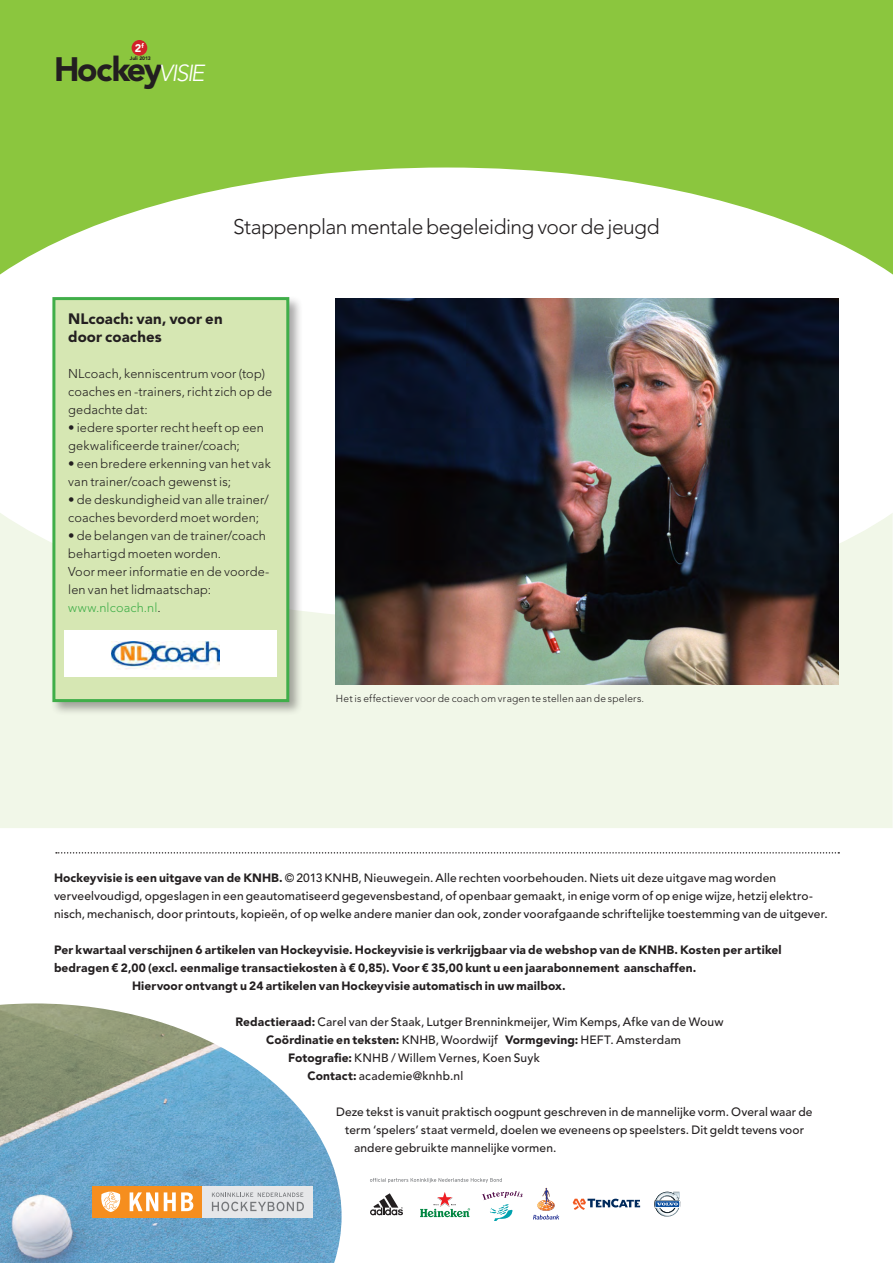
<style>
.page{position:relative;width:893px;height:1263px;background:#fff}
.page>*{position:absolute;margin:0;border:0;box-sizing:border-box;transform-origin:0 0}
.t1{font:900 33.6px "Avenir LT Std";letter-spacing:-.065em;color:#231f20}
.t2{font:italic 300 23.1px "Avenir LT Std";letter-spacing:-.07em;color:#fff}
.COVER_KOPREGEL{font:300 21px "Avenir LT Std";letter-spacing:-.025em;color:#231f20}
._12_KADERKOP{font:900 15px/18px "Avenir LT Std";letter-spacing:.005em;color:#231f20}
._13_KADERTEKST{font:300 12.75px/18px "Avenir LT Std";letter-spacing:.01em;color:#231f20}
._13_KADERTEKST-2{font:300 12.75px "Avenir LT Std";letter-spacing:.01em;color:#40ae49}
.t3{font:500 12px/18px "Avenir LT Std";letter-spacing:.01em;color:#231f20}
.t4{font:900 12px/18px "Avenir LT Std";letter-spacing:.01em;color:#231f20}
.t5{font:900 11.1px "Avenir LT Std";color:#fff}
._08_BIJSCHRIFT{font:300 10.2px "Avenir LT Std";letter-spacing:.02em;color:#231f20}
.t6{font:900 5.1px "Avenir LT Std";letter-spacing:-.015em;color:#231f20}
.s1{color:#231f20}
.s2{font-weight:900}
.s3{font-weight:500}
</style>
<div class="page">
<div style="left:0;top:620px;width:893px;height:208px;background:#f1f7e8"></div>
<div style="left:0;top:0;width:893px;height:167px;background:#8bc63e"></div>
<svg style="left:0;top:167px;width:893px;height:453px"></svg>
<img style="left:0;top:1003px;width:342px;height:260px">
<svg style="left:56px;top:852px;width:783px;height:1px"></svg>
<div style="left:92px;top:1186px;width:111px;height:31px;background:#f68e1e"></div>
<svg style="left:101px;top:1191px;width:20px;height:21px"></svg>
<svg style="left:130px;top:1192px;width:28px;height:19px"></svg>
<svg style="left:164px;top:1192px;width:29px;height:19px"></svg>
<div style="left:203px;top:1186px;width:110px;height:31px;background:#e6e7e9"></div>
<svg style="left:212px;top:1192px;width:92px;height:19px"></svg>
<svg style="left:370px;top:1178px;width:132px;height:5px"></svg>
<svg style="left:420px;top:1192px;width:50px;height:25px"></svg>
<svg style="left:370px;top:1193px;width:33px;height:22px"></svg>
<svg style="left:533px;top:1188px;width:26px;height:31px"></svg>
<svg style="left:573px;top:1199px;width:67px;height:11px"></svg>
<svg style="left:654px;top:1192px;width:26px;height:24px"></svg>
<svg style="left:482px;top:1191px;width:41px;height:29px"></svg>
<div style="left:132px;top:40px;width:15px;height:16px;background:#d1232a;border-radius:50%"></div>
<img style="left:336px;top:298px;width:503px;height:386px">
<div style="left:50px;top:295px;width:253px;height:421px;background:#231f20;opacity:.39"></div>
<div style="left:54px;top:299px;width:234px;height:401px;background:#d6e7b3"></div>
<div style="left:52px;top:297px;width:237px;height:405px;border:3px solid #40ae49"></div>
<div style="left:64px;top:630px;width:213px;height:46px;background:#fff"></div>
<img style="left:112px;top:641px;width:108px;height:29px">
<p class="t5" style="left:135px;top:41px;width:11px">2<sup>f</sup></p>
<p class="t1" style="left:54px;top:49px;width:110px">Hockey</p>
<p class="t2" style="left:159px;top:59px;width:47px">VISIE</p>
<p class="t6" style="left:130px;top:55px;width:22px">Juli 2013</p>
<p class="COVER_KOPREGEL" style="left:233px;top:214px;width:428px">Stappenplan mentale begeleiding voor de jeugd</p>
<p class="_12_KADERKOP" style="left:68px;top:310px;width:156px">NLcoach: van, voor en door coaches</p>
<p class="_13_KADERTEKST" style="left:68px;top:365px;width:206px">NLcoach, kenniscentrum voor (top) coaches en -trainers, richt zich op de gedachte dat:</p>
<p class="_13_KADERTEKST" style="left:68px;top:419px;width:197px">• iedere sporter recht heeft op een gekwalificeerde trainer/coach;</p>
<p class="_13_KADERTEKST" style="left:68px;top:455px;width:204px">• een bredere erkenning van het vak van trainer/coach gewenst is;</p>
<p class="_13_KADERTEKST" style="left:68px;top:491px;width:202px">• de deskundigheid van alle trainer/ coaches bevorderd moet worden;</p>
<p class="_13_KADERTEKST" style="left:68px;top:527px;width:199px">• de belangen van de trainer/coach behartigd moeten worden.</p>
<p class="_13_KADERTEKST" style="left:68px;top:563px;width:203px">Voor meer informatie en de voorde&shy;len van het lidmaatschap:</p>
<p class="_13_KADERTEKST-2" style="left:68px;top:600px;width:94px">www.nlcoach.nl<span class="s1">.</span></p>
<p class="_08_BIJSCHRIFT" style="left:336px;top:692px;width:310px">Het is effectiever voor de coach om vragen te stellen aan de spelers.</p>
<p class="t3" style="left:54px;top:869px;width:775px"><span class="s2">Hockeyvisie is een uitgave van de KNHB.</span> © 2013 KNHB, Nieuwegein. Alle rechten voorbehouden. Niets uit deze uitgave mag worden verveelvoudigd, opgeslagen in een geautomatiseerd gegevensbestand, of openbaar gemaakt, in enige vorm of op enige wijze, hetzij elektro&shy;nisch, mechanisch, door printouts, kopieën, of op welke andere manier dan ook, zonder voorafgaande schriftelijke toestemming van de uitgever.</p>
<p class="t4" style="left:54px;top:941px;width:729px">Per kwartaal verschijnen 6 artikelen van Hockeyvisie. Hockeyvisie is verkrijgbaar via de webshop van de KNHB. Kosten per artikel bedragen € 2,00 (excl. eenmalige transactiekosten à € 0,85). Voor € 35,00 kunt u een jaarabonnement aanschaffen.</p>
<p class="t4" style="left:132px;top:977px;width:435px">Hiervoor ontvangt u 24 artikelen van Hockeyvisie automatisch in uw mailbox.</p>
<p class="t3" style="left:236px;top:1013px;width:490px"><span class="s2">Redactieraad:</span> Carel van der Staak, Lutger Brenninkmeijer, Wim Kemps, Afke van de Wouw</p>
<p class="t4" style="left:266px;top:1031px;width:416px">Coördinatie en teksten: <span class="s3">KNHB, Woordwijf</span> Vormgeving: <span class="s3">HEFT. Amsterdam</span></p>
<p class="t3" style="left:288px;top:1049px;width:254px"><span class="s2">Fotografie:</span> KNHB / Willem Vernes, Koen Suyk</p>
<p class="t3" style="left:308px;top:1067px;width:157px"><span class="s2">Contact:</span> academie@knhb.nl</p>
<p class="t3" style="left:336px;top:1103px;width:478px">Deze tekst is vanuit praktisch oogpunt geschreven in de mannelijke vorm. Overal waar de</p>
<p class="t3" style="left:345px;top:1121px;width:461px">term ‘spelers’ staat vermeld, doelen we eveneens op speelsters. Dit geldt tevens voor</p>
<p class="t3" style="left:354px;top:1139px;width:204px">andere gebruikte mannelijke vormen.</p>
</div>
